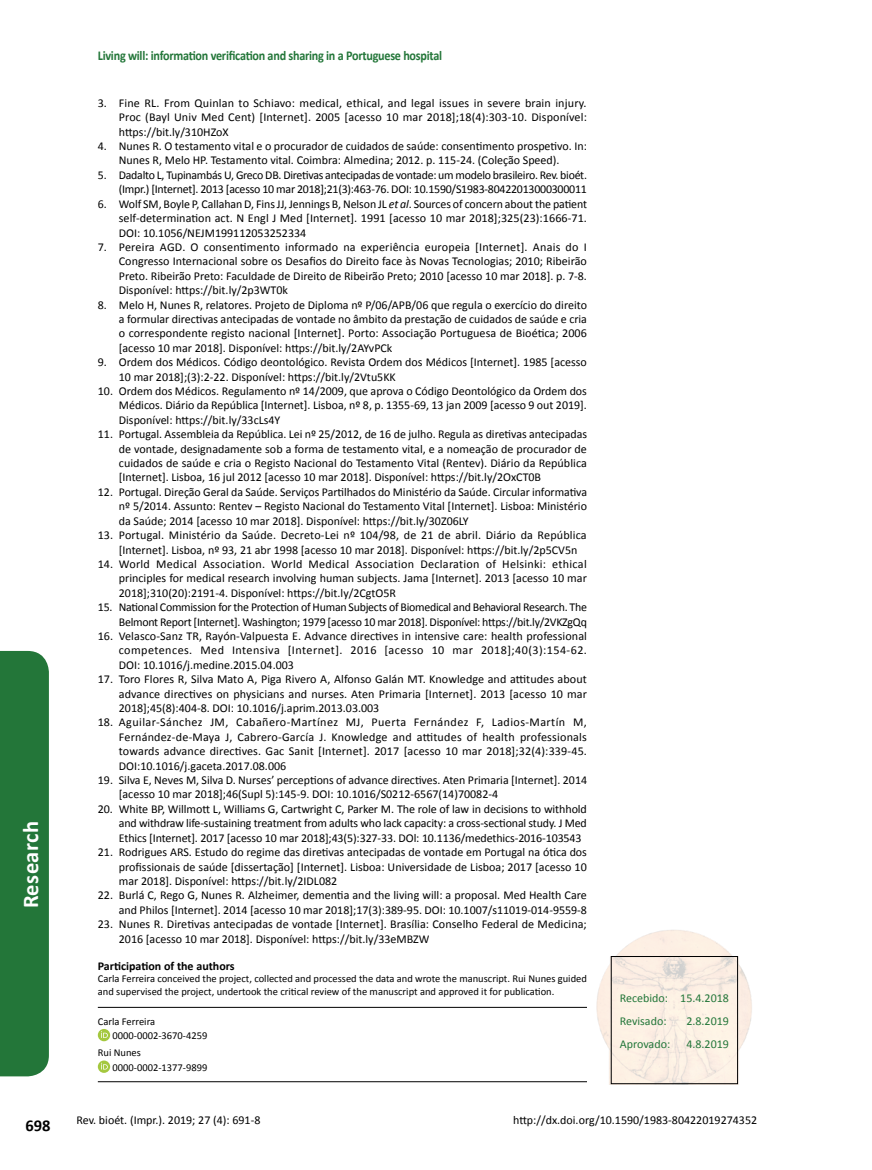
<style>
.page{position:relative;width:872px;height:1170px;background:#fff}
.page>*{position:absolute;margin:0;border:0;box-sizing:border-box;transform-origin:0 0}
.t1{font:700 22.5px "Calibri";letter-spacing:.02em;color:#fff}
.t2{font:700 16.5px "Calibri";color:#000}
.t3{font:700 13.5px "Calibri";letter-spacing:-.02em;color:#237639;scale:.9 1}
.t4{font:12px/14.4px "Calibri";color:#000;text-align:justify}
.t5{font:12px/14.4px "Calibri";letter-spacing:-.02em;color:#000;text-align:right}
.t6{font:12px/23px "Calibri";color:#237639}
.t7{font:700 12px "Calibri";color:#000}
.t8{font:10.5px/14.7px "Calibri";color:#000}
.s1{font-style:italic}
</style>
<div class="page">
<hr style="left:98px;top:1007px;width:489px;height:1px;background:#000">
<hr style="left:98px;top:1081px;width:489px;height:1px;background:#000">
<svg style="left:98px;top:1028px;width:12px;height:13px"></svg>
<svg style="left:101px;top:1031px;width:7px;height:6px"></svg>
<svg style="left:98px;top:1060px;width:12px;height:12px"></svg>
<svg style="left:101px;top:1062px;width:7px;height:7px"></svg>
<img style="left:596px;top:930px;width:156px;height:154px">
<div style="left:0;top:651px;width:49px;height:425px;background:#237639"></div>
<h1 class="t1" style="left:15px;top:908px;width:89px;rotate:-90deg">Research</h1>
<p class="t3" style="left:98px;top:46px;width:384px">Living will: information verification and sharing in a Portuguese hospital</p>
<p class="t4" style="left:119px;top:95px;width:469px;text-indent:-21px">3. Fine RL. From Quinlan to Schiavo: medical, ethical, and legal issues in severe brain injury.<br>Proc (Bayl Univ Med Cent) [Internet]. 2005 [acesso 10 mar 2018];18(4):303-10. Disponível: https://bit.ly/310HZoX</p>
<p class="t4" style="left:98px;top:138px;width:490px;text-align:center">4. Nunes R. O testamento vital e o procurador de cuidados de saúde: consentimento prospetivo. In:<br>Nunes R, Melo HP. Testamento vital. Coimbra: Almedina; 2012. p. 115-24. (Coleção Speed).</p>
<p class="t5" style="left:98px;top:167px;width:490px">5. Dadalto L, Tupinambás U, Greco DB. Diretivas antecipadas de vontade: um modelo brasileiro. Rev. bioét. (Impr.) [Internet]. 2013 [acesso 10 mar 2018];21(3):463-76. DOI: 10.1590/S1983-80422013000300011</p>
<p class="t4" style="left:119px;top:196px;width:470px;text-indent:-21px">6. Wolf SM, Boyle P, Callahan D, Fins JJ, Jennings B, Nelson JL <span class="s1">et al</span>. Sources of concern about the patient self-determination act. N Engl J Med [Internet]. 1991 [acesso 10 mar 2018];325(23):1666-71.<br>DOI: 10.1056/NEJM199112053252334</p>
<p class="t4" style="left:119px;top:239px;width:469px;text-indent:-21px">7. Pereira AGD. O consentimento informado na experiência europeia [Internet]. Anais do I Congresso Internacional sobre os Desafios do Direito face às Novas Tecnologias; 2010; Ribeirão Preto. Ribeirão Preto: Faculdade de Direito de Ribeirão Preto; 2010 [acesso 10 mar 2018]. p. 7-8.<br>Disponível: https://bit.ly/2p3WT0k</p>
<p class="t4" style="left:119px;top:297px;width:470px;text-indent:-21px">8. Melo H, Nunes R, relatores. Projeto de Diploma nº P/06/APB/06 que regula o exercício do direito a formular directivas antecipadas de vontade no âmbito da prestação de cuidados de saúde e cria o correspondente registo nacional [Internet]. Porto: Associação Portuguesa de Bioética; 2006 [acesso 10 mar 2018]. Disponível: https://bit.ly/2AYvPCk</p>
<p class="t4" style="left:119px;top:354px;width:469px;text-indent:-21px">9. Ordem dos Médicos. Código deontológico. Revista Ordem dos Médicos [Internet]. 1985 [acesso<br>10 mar 2018];(3):2-22. Disponível: https://bit.ly/2Vtu5KK</p>
<p class="t4" style="left:119px;top:383px;width:469px;text-indent:-21px">10. Ordem dos Médicos. Regulamento nº 14/2009, que aprova o Código Deontológico da Ordem dos Médicos. Diário da República [Internet]. Lisboa, nº 8, p. 1355-69, 13 jan 2009 [acesso 9 out 2019].<br>Disponível: https://bit.ly/33cLs4Y</p>
<p class="t4" style="left:119px;top:426px;width:470px;text-indent:-21px">11. Portugal. Assembleia da República. Lei nº 25/2012, de 16 de julho. Regula as diretivas antecipadas de vontade, designadamente sob a forma de testamento vital, e a nomeação de procurador de cuidados de saúde e cria o Registo Nacional do Testamento Vital (Rentev). Diário da República [Internet]. Lisboa, 16 jul 2012 [acesso 10 mar 2018]. Disponível: https://bit.ly/2OxCT0B</p>
<p class="t4" style="left:119px;top:484px;width:470px;text-indent:-21px">12. Portugal. Direção Geral da Saúde. Serviços Partilhados do Ministério da Saúde. Circular informativa nº 5/2014. Assunto: Rentev – Registo Nacional do Testamento Vital [Internet]. Lisboa: Ministério da Saúde; 2014 [acesso 10 mar 2018]. Disponível: https://bit.ly/30Z06LY</p>
<p class="t4" style="left:119px;top:527px;width:469px;text-indent:-21px">13. Portugal. Ministério da Saúde. Decreto-Lei nº 104/98, de 21 de abril. Diário da República [Internet]. Lisboa, nº 93, 21 abr 1998 [acesso 10 mar 2018]. Disponível: https://bit.ly/2p5CV5n</p>
<p class="t4" style="left:119px;top:556px;width:469px;text-indent:-21px">14. World Medical Association. World Medical Association Declaration of Helsinki: ethical principles for medical research involving human subjects. Jama [Internet]. 2013 [acesso 10 mar 2018];310(20):2191-4. Disponível: https://bit.ly/2CgtO5R</p>
<p class="t5" style="left:98px;top:599px;width:491px">15. National Commission for the Protection of Human Subjects of Biomedical and Behavioral Research. The<br>Belmont Report [Internet]. Washington; 1979 [acesso 10 mar 2018]. Disponível: https://bit.ly/2VKZgQq</p>
<p class="t4" style="left:119px;top:628px;width:469px;text-indent:-21px">16. Velasco-Sanz TR, Rayón-Valpuesta E. Advance directives in intensive care: health professional competences. Med Intensiva [Internet]. 2016 [acesso 10 mar 2018];40(3):154-62.<br>DOI: 10.1016/j.medine.2015.04.003</p>
<p class="t4" style="left:119px;top:671px;width:470px;text-indent:-21px">17. Toro Flores R, Silva Mato A, Piga Rivero A, Alfonso Galán MT. Knowledge and attitudes about advance directives on physicians and nurses. Aten Primaria [Internet]. 2013 [acesso 10 mar 2018];45(8):404-8. DOI: 10.1016/j.aprim.2013.03.003</p>
<p class="t4" style="left:119px;top:714px;width:470px;text-indent:-21px">18. Aguilar-Sánchez JM, Cabañero-Martínez MJ, Puerta Fernández F, Ladios-Martín M, Fernández-de-Maya J, Cabrero-García J. Knowledge and attitudes of health professionals towards advance directives. Gac Sanit [Internet]. 2017 [acesso 10 mar 2018];32(4):339-45.<br>DOI:10.1016/j.gaceta.2017.08.006</p>
<p class="t4" style="left:119px;top:772px;width:470px;text-indent:-21px">19. Silva E, Neves M, Silva D. Nurses’ perceptions of advance directives. Aten Primaria [Internet]. 2014 [acesso 10 mar 2018];46(Supl 5):145-9. DOI: 10.1016/S0212-6567(14)70082-4</p>
<p class="t4" style="left:119px;top:801px;width:469px;text-indent:-21px">20. White BP, Willmott L, Williams G, Cartwright C, Parker M. The role of law in decisions to withhold and withdraw life-sustaining treatment from adults who lack capacity: a cross-sectional study. J Med Ethics [Internet]. 2017 [acesso 10 mar 2018];43(5):327-33. DOl: 10.1136/medethics-2016-103543</p>
<p class="t4" style="left:119px;top:844px;width:469px;text-indent:-21px">21. Rodrigues ARS. Estudo do regime das diretivas antecipadas de vontade em Portugal na ótica dos profissionais de saúde [dissertação] [Internet]. Lisboa: Universidade de Lisboa; 2017 [acesso 10 mar 2018]. Disponível: https://bit.ly/2IDL082</p>
<p class="t4" style="left:98px;top:887px;width:491px;text-align:right">22. Burlá C, Rego G, Nunes R. Alzheimer, dementia and the living will: a proposal. Med Health Care and Philos [Internet]. 2014 [acesso 10 mar 2018];17(3):389-95. DOI: 10.1007/s11019-014-9559-8</p>
<p class="t4" style="left:119px;top:916px;width:469px;text-indent:-21px">23. Nunes R. Diretivas antecipadas de vontade [Internet]. Brasília: Conselho Federal de Medicina;<br>2016 [acesso 10 mar 2018]. Disponível: https://bit.ly/33eMBZW</p>
<p class="t7" style="left:98px;top:957px;width:138px">Participation of the authors</p>
<p class="t8" style="left:98px;top:972px;width:490px;line-height:12.6px">Carla Ferreira conceived the project, collected and processed the data and wrote the manuscript. Rui Nunes guided and supervised the project, undertook the critical review of the manuscript and approved it for publication.</p>
<p class="t8" style="left:112px;top:1013px;width:96px;text-indent:-15px">Carla Ferreira<br>0000-0002-3670-4259</p>
<p class="t8" style="left:112px;top:1044px;width:96px;text-indent:-15px">Rui Nunes<br>0000-0002-1377-9899</p>
<p class="t6" style="left:620px;top:985px;width:111px">Recebido: 15.4.2018<br>Revisado:</p>
<p class="t6" style="left:686px;top:1008px;width:44px">2.8.2019</p>
<p class="t6" style="left:620px;top:1031px;width:52px">Aprovado:</p>
<p class="t6" style="left:686px;top:1031px;width:44px">4.8.2019</p>
<h2 class="t2" style="left:26px;top:1113px;width:27px">698</h2>
<p class="t4" style="left:77px;top:1112px;width:185px">Rev. bioét. (Impr.). 2019; 27 (4): 691-8</p>
<p class="t4" style="left:513px;top:1112px;width:245px">http://dx.doi.org/10.1590/1983-80422019274352</p>
</div>
